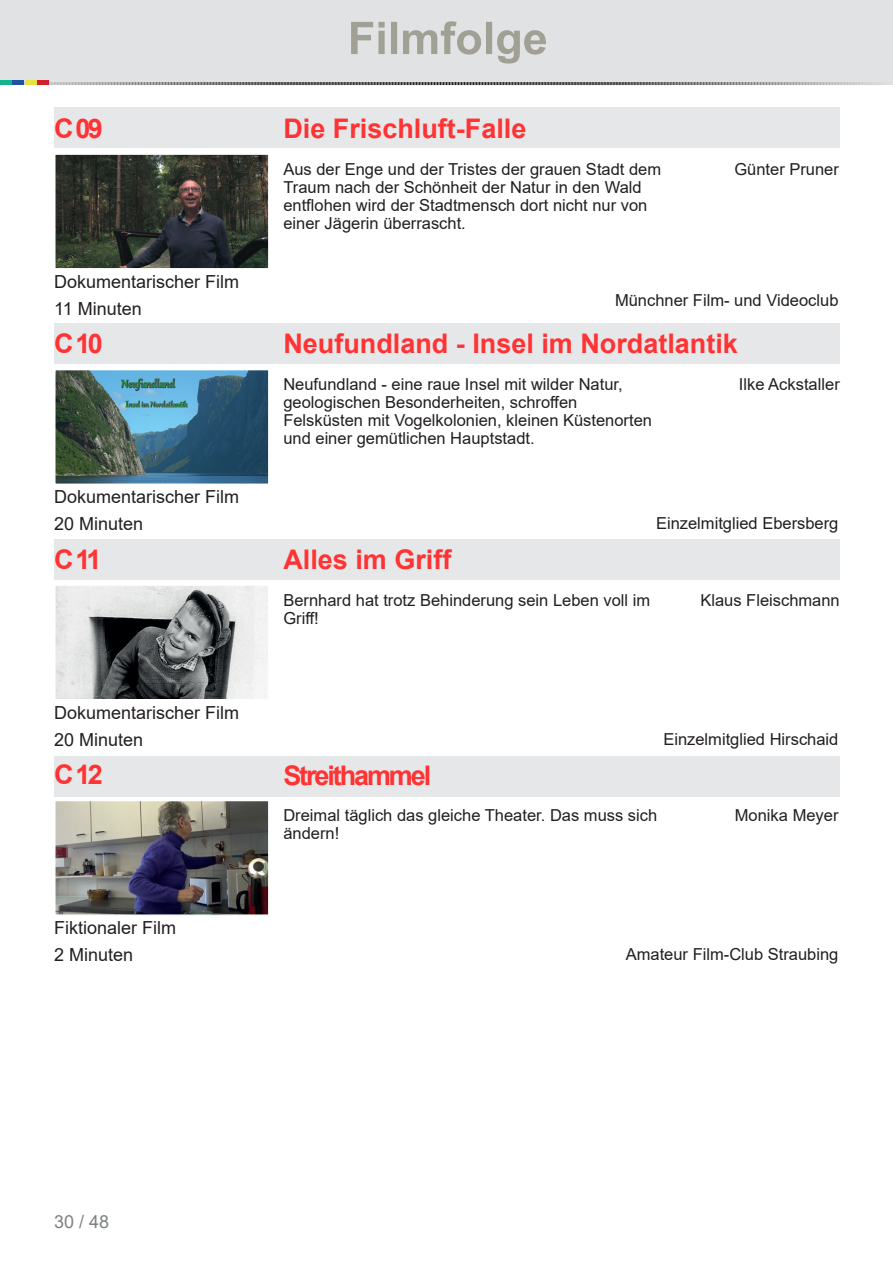
<style>
.page{position:relative;width:893px;height:1263px;background:#fff}
.page>*{position:absolute;margin:0;border:0;box-sizing:border-box;transform-origin:0 0}
.t1{font:700 27px "Arial";color:#f33}
.t2{font:700 27px "Arial";letter-spacing:-.08em;color:#f33}
.t3{font:18px "Arial";color:#231f20}
.t4{font:18px "Arial";color:#7d8082}
.Absatzformat_2{font:16.5px/18px "Arial";color:#231f20}
</style>
<div class="page">
<div style="left:0;top:0;width:893px;height:85px;background:#e1e2e4"></div>
<svg style="left:11px;top:81px;width:882px;height:5px"></svg>
<div style="left:0;top:80px;width:11px;height:5px;background:#12b58b"></div>
<div style="left:13px;top:80px;width:11px;height:5px;background:#1e53a4"></div>
<div style="left:25px;top:80px;width:11px;height:5px;background:#e8e341"></div>
<div style="left:38px;top:80px;width:11px;height:5px;background:#d21f2d"></div>
<svg style="left:351px;top:21px;width:195px;height:43px"></svg>
<div style="left:54px;top:108px;width:785px;height:40px;background:#e6e7e9"></div>
<div style="left:54px;top:323px;width:785px;height:41px;background:#e6e7e9"></div>
<div style="left:54px;top:540px;width:785px;height:40px;background:#e6e7e9"></div>
<div style="left:54px;top:756px;width:785px;height:40px;background:#e6e7e9"></div>
<img style="left:57px;top:156px;width:210px;height:111px">
<div style="left:54px;top:153px;width:216px;height:117px;border:2px solid #fff"></div>
<img style="left:57px;top:372px;width:210px;height:110px">
<div style="left:54px;top:369px;width:216px;height:116px;border:2px solid #fff"></div>
<img style="left:57px;top:587px;width:210px;height:110px">
<div style="left:54px;top:584px;width:216px;height:116px;border:2px solid #fff"></div>
<img style="left:57px;top:803px;width:210px;height:110px">
<div style="left:54px;top:800px;width:216px;height:116px;border:2px solid #fff"></div>
<p class="t1" style="left:54px;top:109px;width:50px">C 09</p>
<p class="t1" style="left:283px;top:109px;width:245px">Die Frischluft-Falle</p>
<p class="Absatzformat_2" style="left:283px;top:160px;width:379px">Aus der Enge und der Tristes der grauen Stadt dem Traum nach der Schönheit der Natur in den Wald entflohen wird der Stadtmensch dort nicht nur von einer Jägerin überrascht.</p>
<p class="Absatzformat_2" style="left:734px;top:160px;width:106px">Günter Pruner</p>
<p class="t3" style="left:54px;top:269px;width:187px">Dokumentarischer Film</p>
<p class="t3" style="left:54px;top:296px;width:89px">11 Minuten</p>
<p class="t1" style="left:54px;top:325px;width:50px">C 10</p>
<p class="t3" style="left:54px;top:484px;width:187px">Dokumentarischer Film</p>
<p class="t3" style="left:54px;top:512px;width:91px">20 Minuten</p>
<p class="t1" style="left:54px;top:540px;width:49px">C 11</p>
<p class="t3" style="left:54px;top:700px;width:187px">Dokumentarischer Film</p>
<p class="t3" style="left:54px;top:727px;width:91px">20 Minuten</p>
<p class="t1" style="left:54px;top:756px;width:50px">C 12</p>
<p class="t3" style="left:54px;top:915px;width:124px">Fiktionaler Film</p>
<p class="t3" style="left:54px;top:943px;width:81px">2 Minuten</p>
<p class="Absatzformat_2" style="left:615px;top:291px;width:225px">Münchner Film- und Videoclub</p>
<p class="t1" style="left:283px;top:325px;width:456px">Neufundland - Insel im Nordatlantik</p>
<p class="Absatzformat_2" style="left:283px;top:375px;width:341px">Neufundland - eine raue Insel mit wilder Natur,</p>
<p class="Absatzformat_2" style="left:739px;top:375px;width:102px">Ilke Ackstaller</p>
<p class="Absatzformat_2" style="left:283px;top:393px;width:296px">geologischen Besonderheiten, schroffen</p>
<p class="Absatzformat_2" style="left:283px;top:411px;width:370px">Felsküsten mit Vogelkolonien, kleinen Küstenorten und einer gemütlichen Hauptstadt.</p>
<p class="t1" style="left:283px;top:540px;width:170px">Alles im Griff</p>
<p class="Absatzformat_2" style="left:656px;top:514px;width:184px">Einzelmitglied Ebersberg</p>
<p class="Absatzformat_2" style="left:283px;top:591px;width:368px">Bernhard hat trotz Behinderung sein Leben voll im</p>
<p class="Absatzformat_2" style="left:700px;top:591px;width:141px">Klaus Fleischmann</p>
<p class="Absatzformat_2" style="left:283px;top:609px;width:37px">Griff!</p>
<p class="t2" style="left:283px;top:757px;width:149px">Streithammel</p>
<p class="Absatzformat_2" style="left:663px;top:730px;width:177px">Einzelmitglied Hirschaid</p>
<p class="Absatzformat_2" style="left:283px;top:806px;width:375px">Dreimal täglich das gleiche Theater. Das muss sich</p>
<p class="Absatzformat_2" style="left:735px;top:806px;width:105px">Monika Meyer</p>
<p class="Absatzformat_2" style="left:283px;top:824px;width:57px">ändern!</p>
<p class="Absatzformat_2" style="left:626px;top:945px;width:214px">Amateur Film-Club Straubing</p>
<p class="t4" style="left:54px;top:1210px;width:57px">30 / 48</p>
</div>
